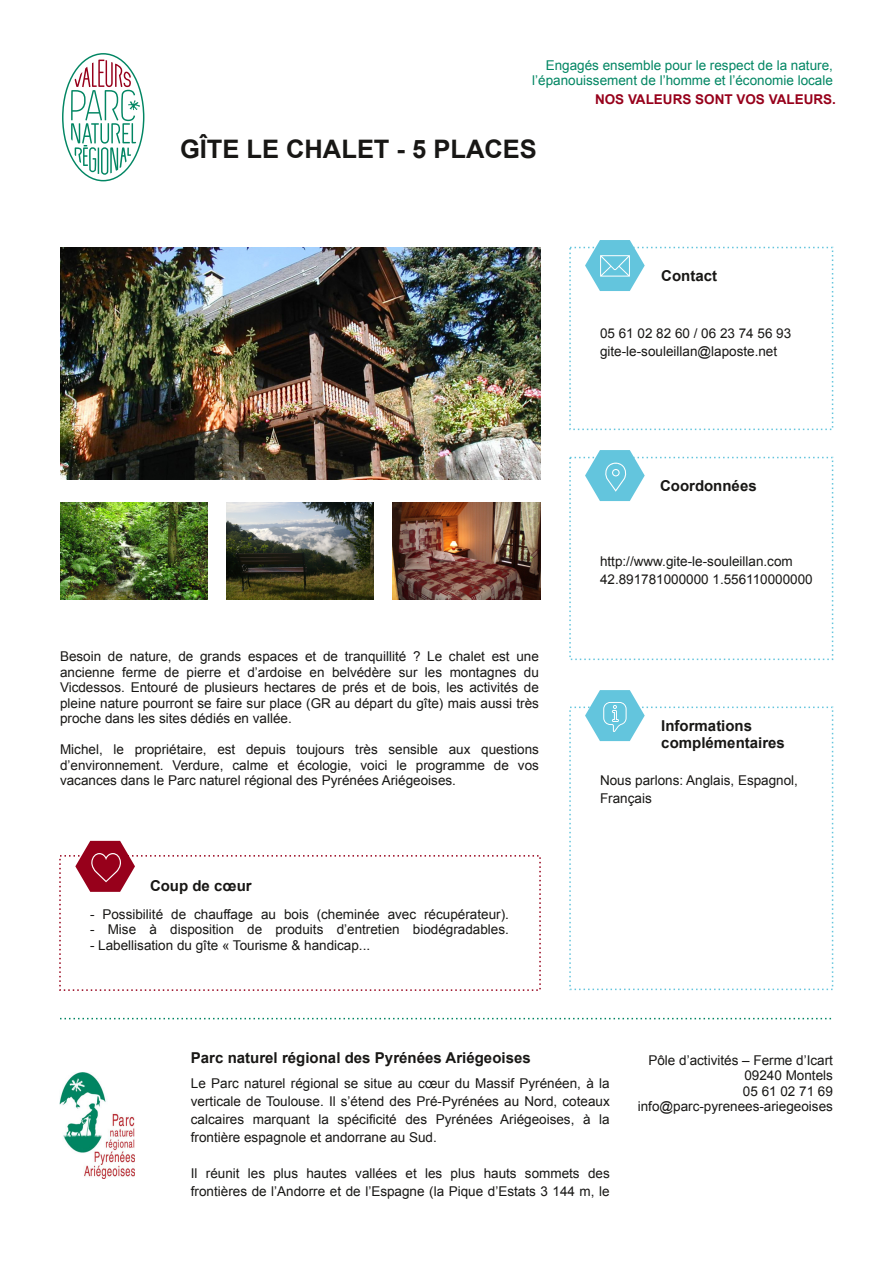
<style>
.page{position:relative;width:893px;height:1263px;background:#fff}
.page>*{position:absolute;margin:0;border:0;box-sizing:border-box;transform-origin:0 0}
.t1{font:700 25.5px "Arial";color:#181715}
.t2{font:700 15px/17.2px "Arial";color:#181715}
.t3{font:13.5px/15.5px "Arial";color:#181715}
.t4{font:13.5px/15.5px "Arial";color:#028663;text-align:right}
.t5{font:700 13.5px "Arial";color:#97001b}
</style>
<div class="page">
<img style="left:60px;top:1072px;width:74px;height:106px">
<svg style="left:60px;top:1018px;width:772px;height:1px"></svg>
<svg style="left:585px;top:690px;width:60px;height:51px"></svg>
<svg style="left:585px;top:450px;width:60px;height:51px"></svg>
<svg style="left:585px;top:240px;width:60px;height:51px"></svg>
<svg style="left:75px;top:841px;width:60px;height:51px"></svg>
<img style="left:393px;top:502px;width:147px;height:98px">
<img style="left:226px;top:502px;width:148px;height:98px">
<img style="left:60px;top:502px;width:147px;height:98px">
<img style="left:60px;top:248px;width:480px;height:232px">
<svg style="left:62px;top:53px;width:83px;height:129px"></svg>
<p class="t4" style="left:532px;top:57px;width:302px">Engagés ensemble pour le respect de la nature, l’épanouissement de l’homme et l’économie locale</p>
<h1 class="t1" style="left:180px;top:135px;width:358px">GÎTE LE CHALET - 5 PLACES</h1>
<p class="t3" style="left:60px;top:649px;width:480px;text-align:justify">Besoin de nature, de grands espaces et de tranquillité ? Le chalet est une ancienne ferme de pierre et d’ardoise en belvédère sur les montagnes du Vicdessos. Entouré de plusieurs hectares de prés et de bois, les activités de pleine nature pourront se faire sur place (GR au départ du gîte) mais aussi très proche dans les sites dédiés en vallée.</p>
<p class="t3" style="left:60px;top:742px;width:480px;text-align:justify">Michel, le propriétaire, est depuis toujours très sensible aux questions d’environnement. Verdure, calme et écologie, voici le programme de vos vacances dans le Parc naturel régional des Pyrénées Ariégeoises.</p>
<p class="t2" style="left:150px;top:877px;width:103px">Coup de cœur</p>
<p class="t3" style="left:90px;top:906px;width:420px">- Possibilité de chauffage au bois (cheminée avec récupérateur).</p>
<p class="t3" style="left:90px;top:922px;width:420px">- Mise à disposition de produits d’entretien biodégradables.</p>
<p class="t3" style="left:90px;top:937px;width:282px">- Labellisation du gîte « Tourisme &amp; handicap...</p>
<p class="t5" style="left:595px;top:92px;width:242px">NOS VALEURS SONT VOS VALEURS.</p>
<p class="t2" style="left:661px;top:267px;width:57px">Contact</p>
<p class="t3" style="left:600px;top:324px;width:193px;line-height:18px">05 61 02 82 60 / 06 23 74 56 93 gite-le-souleillan@laposte.net</p>
<p class="t2" style="left:660px;top:477px;width:98px">Coordonnées</p>
<p class="t3" style="left:600px;top:552px;width:214px;line-height:18px">http://www.gite-le-souleillan.com<br>42.891781000000 1.556110000000</p>
<p class="t2" style="left:661px;top:717px;width:125px">Informations complémentaires</p>
<p class="t3" style="left:600px;top:771px;width:199px;line-height:18px">Nous parlons: Anglais, Espagnol,<br>Français</p>
<p class="t2" style="left:191px;top:1049px;width:341px">Parc naturel régional des Pyrénées Ariégeoises</p>
<p class="t3" style="left:191px;top:1074px;width:420px;line-height:18px;text-align:justify">Le Parc naturel régional se situe au cœur du Massif Pyrénéen, à la verticale de Toulouse. Il s’étend des Pré-Pyrénées au Nord, coteaux calcaires marquant la spécificité des Pyrénées Ariégeoises, à la frontière espagnole et andorrane au Sud.</p>
<p class="t3" style="left:191px;top:1164px;width:420px;line-height:18px">Il réunit les plus hautes vallées et les plus hauts sommets des frontières de l’Andorre et de l’Espagne (la Pique d’Estats 3 144 m, le</p>
<p class="t3" style="left:638px;top:1052px;width:197px;text-align:right">Pôle d’activités – Ferme d’Icart<br>09240 Montels<br>05 61 02 71 69 info@parc-pyrenees-ariegeoises</p>
</div>
